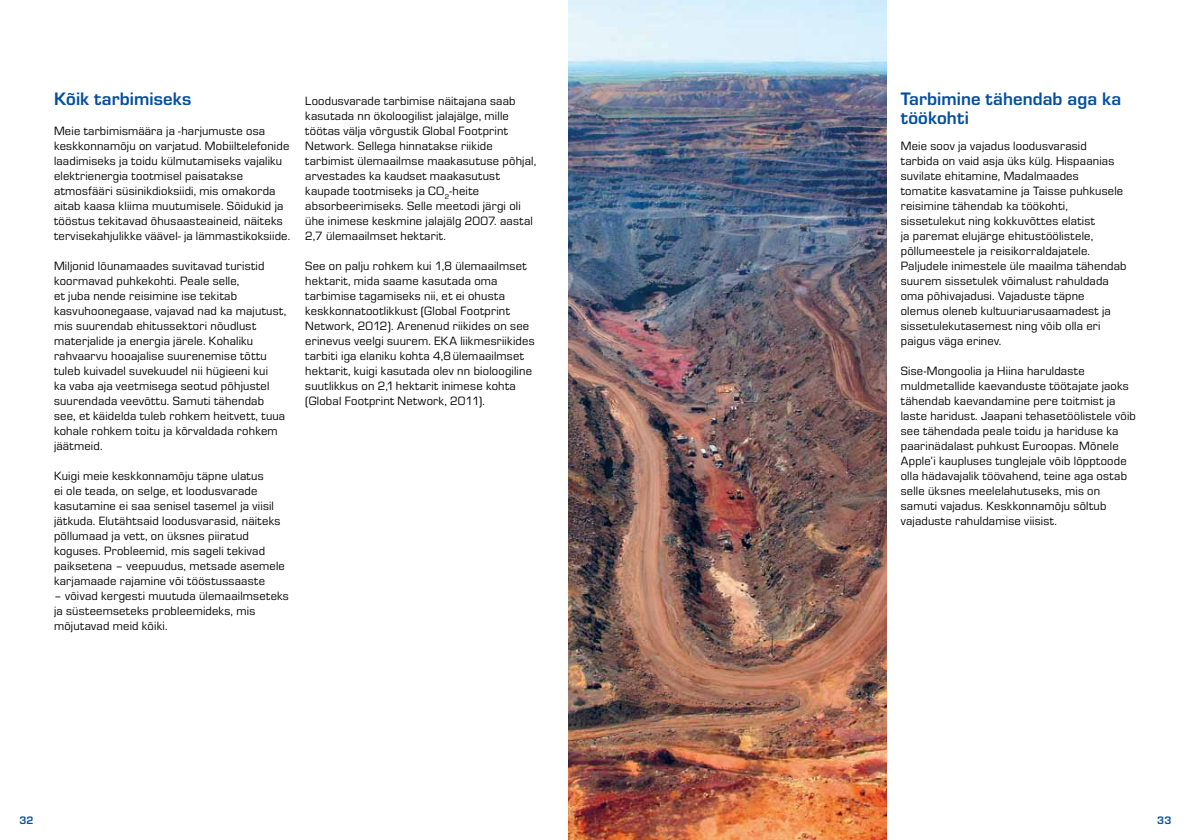
<style>
.page{position:relative;width:1191px;height:840px;background:#fff}
.page>*{position:absolute;margin:0;border:0;box-sizing:border-box;transform-origin:0 0}
.t1{font:700 18.75px/18.8px "Eurostile OT";letter-spacing:.005em;color:#034ea2}
.t2{font:12.5px/15px "Eurostile OT";letter-spacing:.015em;color:#000}
.t3{font:700 11.25px "Eurostile OT";color:#034ea2}
</style>
<div class="page">
<img style="left:569px;top:0;width:317px;height:840px">
<h1 class="t1" style="left:54px;top:90px;width:139px">Kõik tarbimiseks</h1>
<p class="t2" style="left:54px;top:124px;width:238px">Meie tarbimismäära ja -harjumuste osa keskkonnamõju on varjatud. Mobiiltelefonide laadimiseks ja toidu külmutamiseks vajaliku elektrienergia tootmisel paisatakse atmosfääri süsinikdioksiidi, mis omakorda aitab kaasa kliima muutumisele. Sõidukid ja tööstus tekitavad õhusaasteaineid, näiteks tervisekahjulikke väävel- ja lämmastikoksiide.</p>
<p class="t2" style="left:54px;top:259px;width:234px">Miljonid lõunamaades suvitavad turistid koormavad puhkekohti. Peale selle,<br>et juba nende reisimine ise tekitab kasvuhoonegaase, vajavad nad ka majutust, mis suurendab ehitussektori nõudlust materjalide ja energia järele. Kohaliku rahvaarvu hooajalise suurenemise tõttu tuleb kuivadel suvekuudel nii hügieeni kui<br>ka vaba aja veetmisega seotud põhjustel suurendada veevõttu. Samuti tähendab see, et käidelda tuleb rohkem heitvett, tuua kohale rohkem toitu ja kõrvaldada rohkem jäätmeid.</p>
<p class="t2" style="left:54px;top:469px;width:232px">Kuigi meie keskkonnamõju täpne ulatus<br>ei ole teada, on selge, et loodusvarade kasutamine ei saa senisel tasemel ja viisil jätkuda. Elutähtsaid loodusvarasid, näiteks põllumaad ja vett, on üksnes piiratud koguses. Probleemid, mis sageli tekivad paiksetena – veepuudus, metsade asemele karjamaade rajamine või tööstussaaste</p>
<p class="t2" style="left:54px;top:589px;width:236px">– võivad kergesti muutuda ülemaailmseteks ja süsteemseteks probleemideks, mis mõjutavad meid kõiki.</p>
<p class="t2" style="left:305px;top:94px;width:232px">Loodusvarade tarbimise näitajana saab kasutada nn ökoloogilist jalajälge, mille töötas välja võrgustik Global Footprint Network. Sellega hinnatakse riikide tarbimist ülemaailmse maakasutuse põhjal, arvestades ka kaudset maakasutust kaupade tootmiseks ja CO<sub>2</sub>-heite absorbeerimiseks. Selle meetodi järgi oli ühe inimese keskmine jalajälg 2007. aastal 2,7 ülemaailmset hektarit.</p>
<p class="t2" style="left:305px;top:259px;width:231px">See on palju rohkem kui 1,8 ülemaailmset hektarit, mida saame kasutada oma tarbimise tagamiseks nii, et ei ohusta keskkonnatootlikkust (Global Footprint Network, 2012). Arenenud riikides on see erinevus veelgi suurem. EKA liikmesriikides tarbiti iga elaniku kohta 4,8ülemaailmset hektarit, kuigi kasutada olev nn bioloogiline suutlikkus on 2,1hektarit inimese kohta (Global Footprint Network, 2011).</p>
<h1 class="t1" style="left:900px;top:90px;width:222px">Tarbimine tähendab aga ka töökohti</h1>
<p class="t2" style="left:900px;top:139px;width:227px">Meie soov ja vajadus loodusvarasid tarbida on vaid asja üks külg. Hispaanias suvilate ehitamine, Madalmaades tomatite kasvatamine ja Taisse puhkusele reisimine tähendab ka töökohti, sissetulekut ning kokkuvõttes elatist<br>ja paremat elujärge ehitustöölistele, põllumeestele ja reisikorraldajatele.<br>Paljudele inimestele üle maailma tähendab suurem sissetulek võimalust rahuldada oma põhivajadusi. Vajaduste täpne<br>olemus oleneb kultuuriarusaamadest ja sissetulekutasemest ning võib olla eri paigus väga erinev.</p>
<p class="t2" style="left:900px;top:364px;width:237px">Sise-Mongoolia ja Hiina haruldaste muldmetallide kaevanduste töötajate jaoks tähendab kaevandamine pere toitmist ja laste haridust. Jaapani tehasetöölistele võib see tähendada peale toidu ja hariduse ka paarinädalast puhkust Euroopas. Mõnele Apple’i kaupluses tunglejale võib lõpptoode olla hädavajalik töövahend, teine aga ostab selle üksnes meelelahutuseks, mis on samuti vajadus. Keskkonnamõju sõltub vajaduste rahuldamise viisist.</p>
<p class="t3" style="left:20px;top:814px;width:16px">32</p>
<p class="t3" style="left:1157px;top:814px;width:16px">33</p>
</div>
